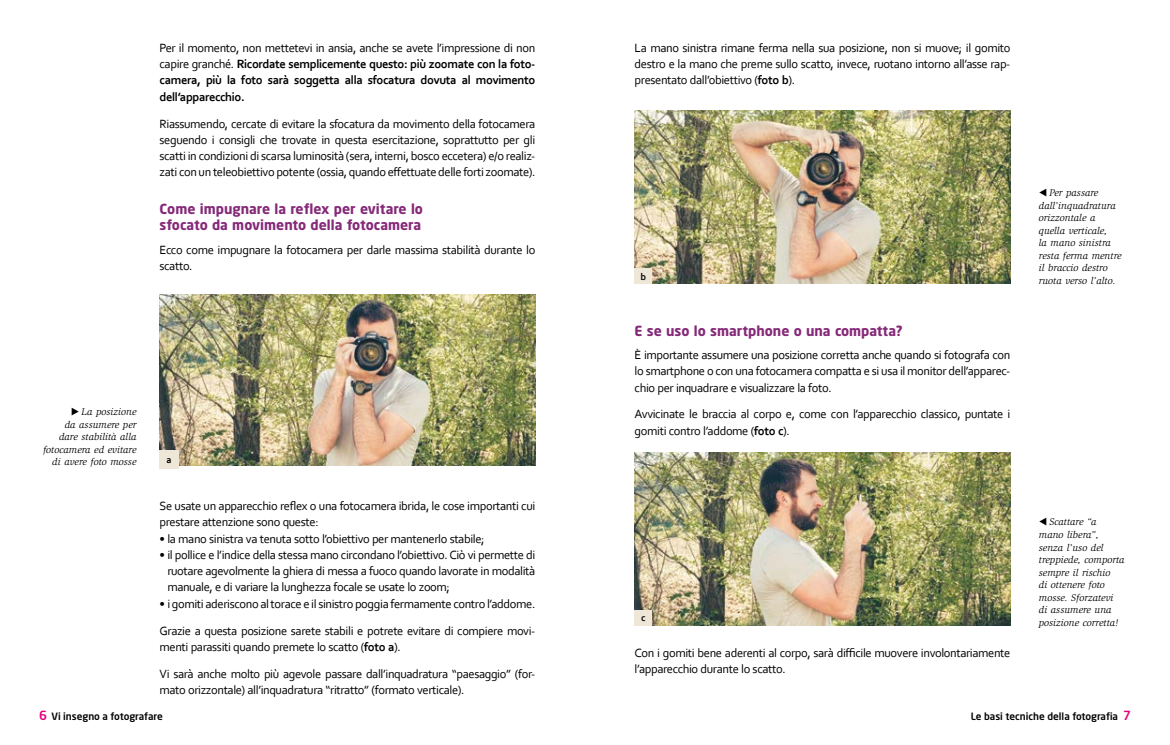
<style>
.page{position:relative;width:1170px;height:745px;background:#fff}
.page>*{position:absolute;margin:0;border:0;box-sizing:border-box;transform-origin:0 0}
.T3{font:700 13.75px/16.2px "Neo Sans";color:#852978}
.Texte_courant{font:12.5px/16.2px "Corbel";letter-spacing:-.03em;color:#000}
.Texte_courant-2{font:700 12.5px/16.2px "Corbel";letter-spacing:-.03em;color:#000;text-align:justify}
.Legende_num{font:700 10.12px "Corbel";color:#000}
.t1{font:italic 10px/12.5px "Slimbach Std";color:#000}
.t2{font:500 10px "Neo Sans";color:#000}
.s1{font-weight:400}
.s2{font-weight:700}
.s3{font-size:12.5px;color:#e6007d}
</style>
<div class="page">
<img style="left:159px;top:295px;width:376px;height:170px">
<div style="left:159px;top:449px;width:20px;height:19px;background:#eee7d8"></div>
<img style="left:634px;top:111px;width:376px;height:172px">
<div style="left:634px;top:268px;width:18px;height:15px;background:#eee7d8"></div>
<img style="left:634px;top:452px;width:376px;height:173px">
<div style="left:634px;top:609px;width:18px;height:16px;background:#eee7d8"></div>
<p class="Texte_courant-2" style="left:159px;top:39px;width:377px"><span class="s1">Per il momento, non mettetevi in ansia, anche se avete l’impressione di non capire granché.</span> Ricordate semplicemente questo: più zoomate con la foto&shy;camera, più la foto sarà soggetta alla sfocatura dovuta al movimento dell’apparecchio.</p>
<p class="Texte_courant" style="left:159px;top:115px;width:377px;text-align:justify">Riassumendo, cercate di evitare la sfocatura da movimento della fotocamera seguendo i consigli che trovate in questa esercitazione, soprattutto per gli scatti in condizioni di scarsa luminosità (sera, interni, bosco eccetera) e/o realiz&shy;zati con un teleobiettivo potente (ossia, quando effettuate delle forti zoomate).</p>
<p class="T3" style="left:159px;top:200px;width:265px">Come impugnare la reflex per evitare lo sfocato da movimento della fotocamera</p>
<p class="Texte_courant" style="left:159px;top:241px;width:377px">Ecco come impugnare la fotocamera per darle massima stabilità durante lo scatto.</p>
<p class="t1" style="left:43px;top:405px;width:95px;text-align:right">▶ La posizione<br>da assumere per<br>dare stabilità alla fotocamera ed evitare di avere foto mosse</p>
<p class="Legende_num" style="left:166px;top:453px;width:7px">a</p>
<p class="Texte_courant" style="left:159px;top:497px;width:377px">Se usate un apparecchio reflex o una fotocamera ibrida, le cose importanti cui prestare attenzione sono queste:</p>
<p class="Texte_courant" style="left:159px;top:529px;width:326px">• la mano sinistra va tenuta sotto l’obiettivo per mantenerlo stabile;</p>
<p class="Texte_courant" style="left:167px;top:546px;width:369px;text-align:justify;text-indent:-8px">• il pollice e l’indice della stessa mano circondano l’obiettivo. Ciò vi permette di ruotare agevolmente la ghiera di messa a fuoco quando lavorate in modalità manuale, e di variare la lunghezza focale se usate lo zoom;</p>
<p class="Texte_courant" style="left:159px;top:594px;width:377px">• i gomiti aderiscono al torace e il sinistro poggia fermamente contro l’addome.</p>
<p class="Texte_courant" style="left:159px;top:621px;width:377px">Grazie a questa posizione sarete stabili e potrete evitare di compiere movi&shy;menti parassiti quando premete lo scatto (<span class="s2">foto a</span>).</p>
<p class="Texte_courant" style="left:159px;top:664px;width:377px">Vi sarà anche molto più agevole passare dall’inquadratura “paesaggio” (for&shy;mato orizzontale) all’inquadratura “ritratto” (formato verticale).</p>
<p class="Texte_courant" style="left:634px;top:39px;width:377px;text-align:justify">La mano sinistra rimane ferma nella sua posizione, non si muove; il gomito destro e la mano che preme sullo scatto, invece, ruotano intorno all’asse rap&shy;presentato dall’obiettivo (<span class="s2">foto b</span>).</p>
<p class="Legende_num" style="left:640px;top:270px;width:7px">b</p>
<p class="T3" style="left:634px;top:322px;width:269px">E se uso lo smartphone o una compatta?</p>
<p class="Texte_courant" style="left:634px;top:346px;width:377px;text-align:justify">È importante assumere una posizione corretta anche quando si fotografa con lo smartphone o con una fotocamera compatta e si usa il monitor dell’apparec&shy;chio per inquadrare e visualizzare la foto.</p>
<p class="Texte_courant" style="left:634px;top:405px;width:377px">Avvicinate le braccia al corpo e, come con l’apparecchio classico, puntate i gomiti contro l’addome (<span class="s2">foto c</span>).</p>
<p class="t1" style="left:1038px;top:186px;width:84px">◀ Per passare dall’inquadratura orizzontale a quella verticale,<br>la mano sinistra resta ferma mentre il braccio destro ruota verso l’alto.</p>
<p class="Legende_num" style="left:641px;top:611px;width:6px">c</p>
<p class="Texte_courant" style="left:634px;top:644px;width:377px">Con i gomiti bene aderenti al corpo, sarà difficile muovere involontariamente l’apparecchio durante lo scatto.</p>
<p class="t1" style="left:1038px;top:515px;width:87px">◀ Scattare “a<br>mano libera”, senza l’uso del treppiede, comporta sempre il rischio<br>di ottenere foto mosse. Sforzatevi<br>di assumere una posizione corretta!</p>
<p class="t2" style="left:39px;top:709px;width:125px"><span class="s3">6</span> Vi insegno a fotografare</p>
<p class="t2" style="left:970px;top:709px;width:162px">Le basi tecniche della fotografia <span class="s3">7</span></p>
</div>
